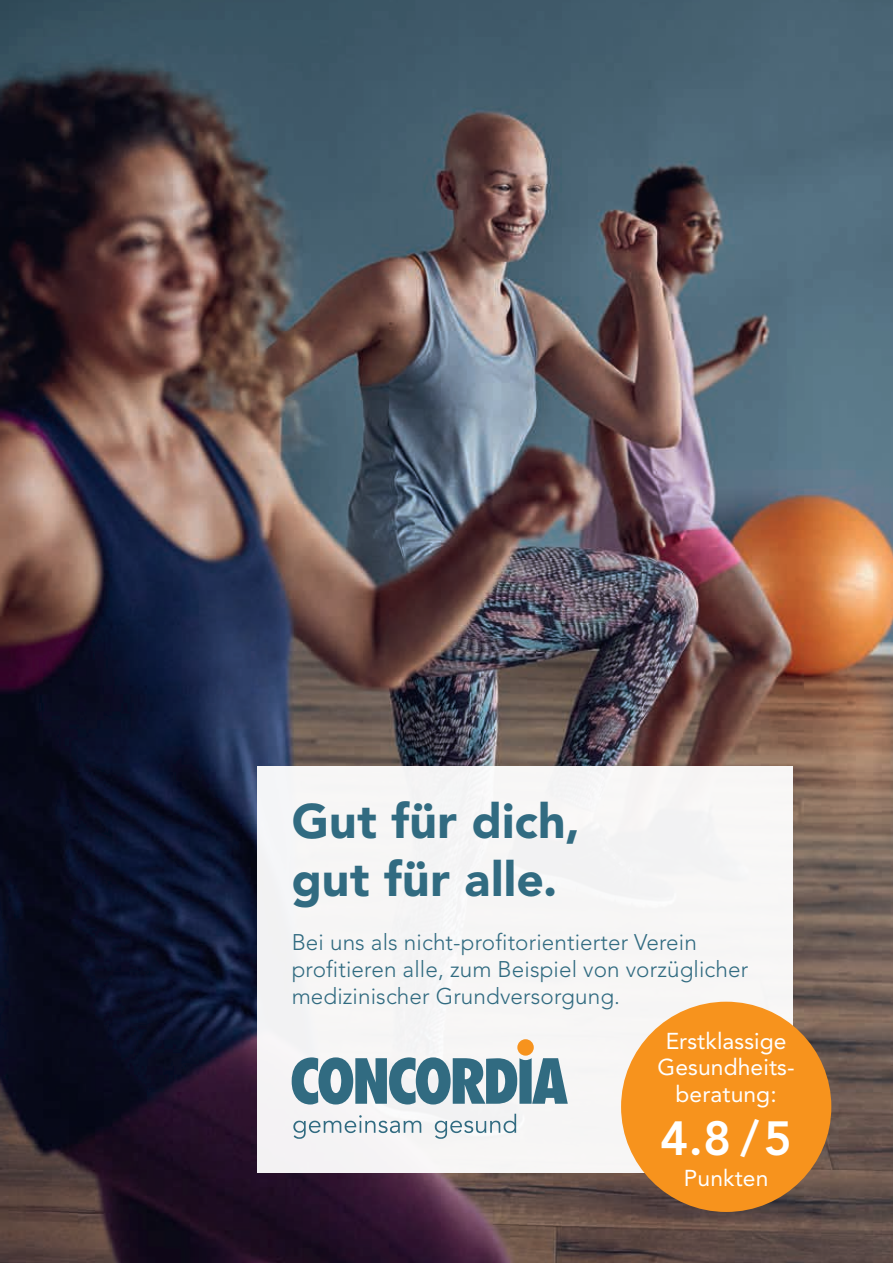
<style>
.page{position:relative;width:893px;height:1263px;background:#fff}
.page>*{position:absolute;margin:0;border:0;box-sizing:border-box;transform-origin:0 0}
.t1{font:900 48px/57.6px "Avenir";letter-spacing:.005em;color:#316b81}
.t2{font:800 47.55px "Avenir";color:#fff}
.t3{font:22.8px/26.7px "Avenir";letter-spacing:.005em;color:#fff;text-align:center}
.t4{font:300 22.5px/27px "Avenir";letter-spacing:.005em;color:#316b81}
</style>
<div class="page">
<img style="left:0;top:0;width:893px;height:1263px">
<div style="left:258px;top:766px;width:535px;height:407px;background:#f7f6f5"></div>
<div style="left:621px;top:1002px;width:210px;height:210px;background:#f7931d;border-radius:50%"></div>
<svg style="left:292px;top:1057px;width:276px;height:47px"></svg>
<div style="left:517px;top:1039px;width:17px;height:17px;background:#f7931d;border-radius:50%"></div>
<svg style="left:293px;top:1115px;width:128px;height:24px"></svg>
<svg style="left:435px;top:1114px;width:81px;height:25px"></svg>
<h1 class="t1" style="left:292px;top:793px;width:290px">Gut für dich, gut für alle.</h1>
<p class="t4" style="left:292px;top:928px;width:458px">Bei uns als nicht-profitorientierter Verein profitieren alle, zum Beispiel von vorzüglicher medizinischer Grundversorgung.</p>
<p class="t3" style="left:658px;top:1027px;width:139px">Erstklassige<br>Gesundheits&shy;beratung:</p>
<h2 class="t2" style="left:660px;top:1110px;width:133px">4.8 / 5</h2>
<p class="t3" style="left:684px;top:1164px;width:86px">Punkten</p>
</div>
